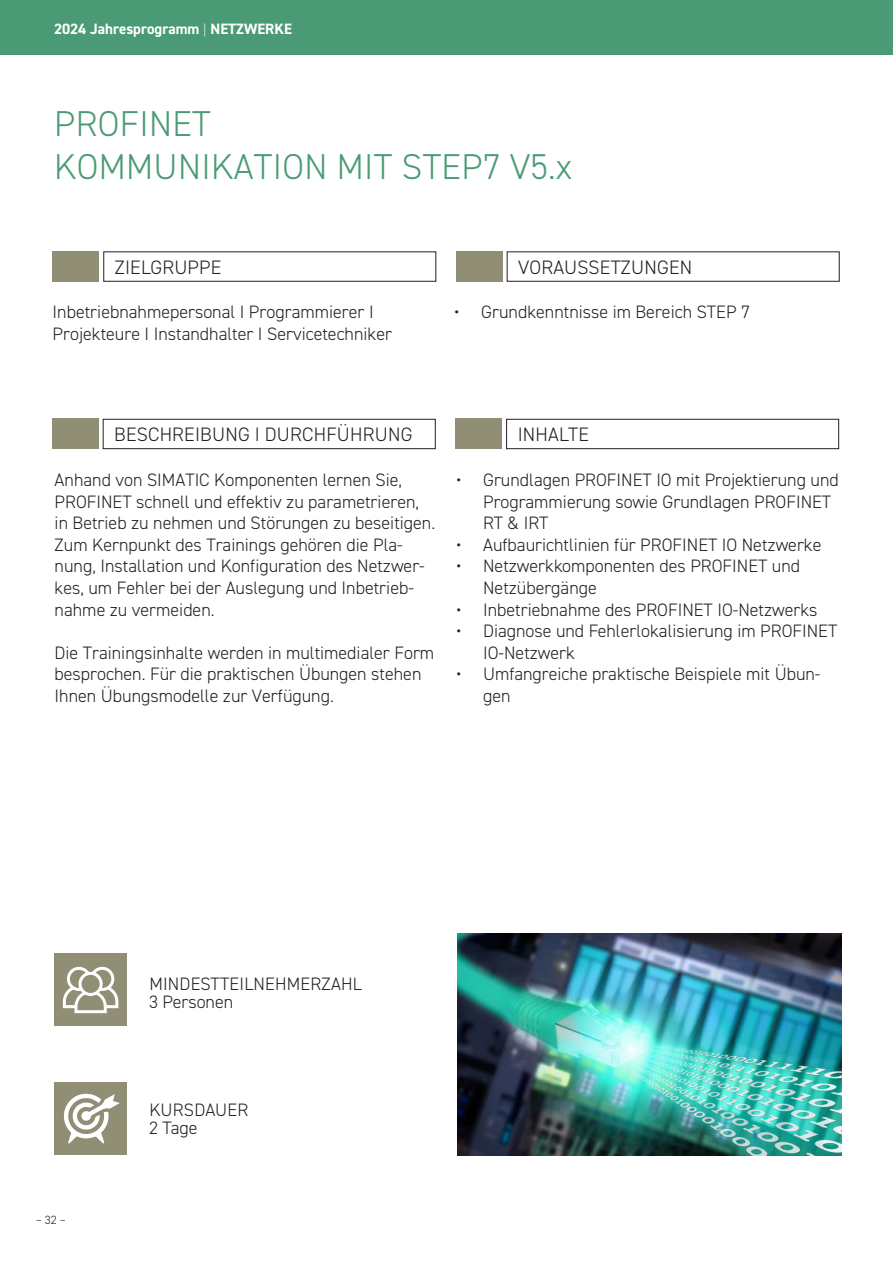
<style>
.page{position:relative;width:893px;height:1263px;background:#fff}
.page>*{position:absolute;margin:0;border:0;box-sizing:border-box;transform-origin:0 0}
.Bezeichnung_Schulung{font:300 36px "DIN2014";letter-spacing:.01em;color:#4a9b75}
.t1{font:300 19.5px "DIN2014";letter-spacing:.01em;color:#231f20}
.Fließtext{font:300 18px/21.6px "DIN2014";color:#231f20}
.Inhalt_1{font:300 18px/21.6px "DIN2014";color:#231f20}
.t2{font:700 15px "DIN2014";color:#fff}
.t3{font:300 12px "DIN2014";color:#231f20}
.s1{font-family:"Colaborate";font-weight:100}
</style>
<div class="page">
<div style="left:0;top:0;width:893px;height:55px;background:#4a9b75"></div>
<img style="left:458px;top:933px;width:383px;height:222px">
<div style="left:53px;top:251px;width:46px;height:31px;background:#918e76"></div>
<div style="left:103px;top:251px;width:333px;height:31px;border:1px solid #231f20"></div>
<div style="left:456px;top:251px;width:46px;height:31px;background:#918e76"></div>
<div style="left:507px;top:251px;width:333px;height:31px;border:1px solid #231f20"></div>
<div style="left:52px;top:419px;width:47px;height:30px;background:#918e76"></div>
<div style="left:103px;top:419px;width:333px;height:30px;border:1px solid #231f20"></div>
<div style="left:455px;top:419px;width:47px;height:30px;background:#918e76"></div>
<div style="left:506px;top:419px;width:333px;height:30px;border:1px solid #231f20"></div>
<div style="left:55px;top:1082px;width:72px;height:73px;background:#918e76"></div>
<div style="left:55px;top:954px;width:72px;height:72px;background:#918e76"></div>
<svg style="left:63px;top:966px;width:55px;height:47px"></svg>
<svg style="left:63px;top:1093px;width:57px;height:51px"></svg>
<p class="t2" style="left:54px;top:19px;width:240px">2024 Jahresprogramm <span class="s1">|</span> NETZWERKE</p>
<p class="Bezeichnung_Schulung" style="left:54px;top:102px;width:158px">PROFINET</p>
<p class="Bezeichnung_Schulung" style="left:54px;top:145px;width:519px">KOMMUNIKATION MIT STEP7 V5.x</p>
<p class="t1" style="left:115px;top:255px;width:108px">ZIELGRUPPE</p>
<p class="t1" style="left:518px;top:255px;width:176px">VORAUSSETZUNGEN</p>
<p class="Inhalt_1" style="left:53px;top:301px;width:341px">Inbetriebnahmepersonal I Programmierer I<br>Projekteure I Instandhalter I Servicetechniker</p>
<p class="Fließtext" style="left:454px;top:301px;width:297px">• Grundkenntnisse im Bereich STEP 7</p>
<p class="t1" style="left:114px;top:422px;width:300px">BESCHREIBUNG I DURCHFÜHRUNG</p>
<p class="t1" style="left:518px;top:422px;width:73px">INHALTE</p>
<p class="Fließtext" style="left:55px;top:469px;width:382px">Anhand von SIMATIC Komponenten lernen Sie, PROFINET schnell und effektiv zu parametrieren, in Betrieb zu nehmen und Störungen zu beseitigen.<br>Zum Kernpunkt des Trainings gehören die Pla&shy;nung, Installation und Konfiguration des Netzwer&shy;kes, um Fehler bei der Auslegung und Inbetrieb&shy;nahme zu vermeiden.</p>
<p class="Fließtext" style="left:55px;top:642px;width:381px">Die Trainingsinhalte werden in multimedialer Form besprochen. Für die praktischen Übungen stehen<br>Ihnen Übungsmodelle zur Verfügung.</p>
<p class="Fließtext" style="left:483px;top:469px;width:357px;text-indent:-27px">• Grundlagen PROFINET IO mit Projektierung und<br>Programmierung sowie Grundlagen PROFINET<br>RT &amp; IRT</p>
<p class="Fließtext" style="left:456px;top:534px;width:367px">• Aufbaurichtlinien für PROFINET IO Netzwerke</p>
<p class="Fließtext" style="left:483px;top:555px;width:319px;text-indent:-27px">• Netzwerkkomponenten des PROFINET und<br>Netzübergänge</p>
<p class="Fließtext" style="left:456px;top:599px;width:363px">• Inbetriebnahme des PROFINET IO-Netzwerks</p>
<p class="Fließtext" style="left:483px;top:620px;width:356px;text-indent:-27px">• Diagnose und Fehlerlokalisierung im PROFINET<br>IO-Netzwerk</p>
<p class="Fließtext" style="left:483px;top:663px;width:339px;text-indent:-27px">• Umfangreiche praktische Beispiele mit Übun&shy;gen</p>
<p class="t3" style="left:36px;top:1213px;width:31px">– 32 –</p>
<p class="Fließtext" style="left:149px;top:973px;width:214px">MINDESTTEILNEHMERZAHL</p>
<p class="Fließtext" style="left:149px;top:991px;width:85px">3 Personen</p>
<p class="Fließtext" style="left:149px;top:1099px;width:100px">KURSDAUER</p>
<p class="Fließtext" style="left:149px;top:1117px;width:50px">2 Tage</p>
</div>
